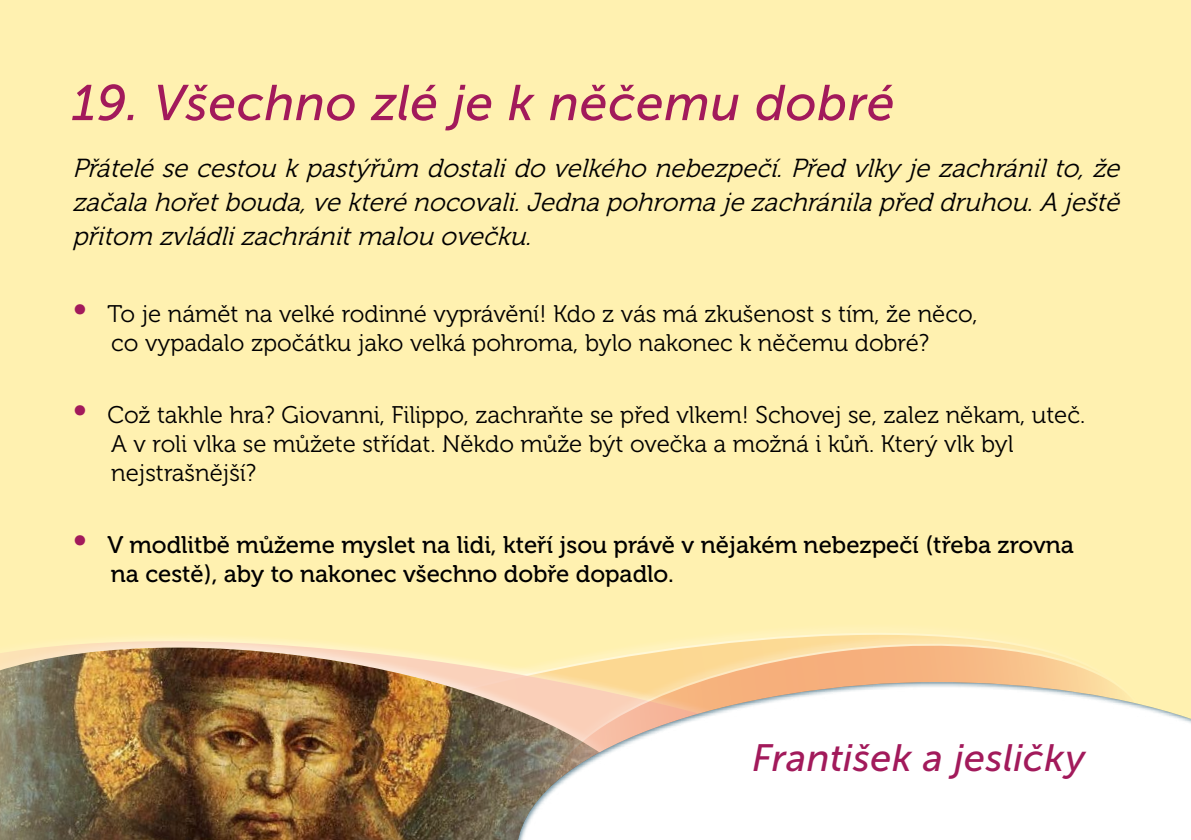
<style>
.page{position:relative;width:1191px;height:840px;background:#fff}
.page>*{position:absolute;margin:0;border:0;box-sizing:border-box;transform-origin:0 0}
.t1{font:italic 50px "Museo Sans 500";letter-spacing:.01em;color:#a21a5b}
.t2{font:italic 38px "Museo Sans 500";letter-spacing:.01em;color:#a21a5b}
.t3{font:italic 26px/34px "Museo 300";color:#000;text-align:justify}
.t4{font:24px/28.8px "Museo 300";color:#000;text-align:center}
.t5{font:24px/28.8px "Museo 500";color:#000}
.s1{font-size:36px;color:#a21a5b}
.s2{font-family:"Museo 300";font-size:36px;color:#a21a5b}
</style>
<div class="page">
<div style="left:0;top:0;width:1191px;height:839px;background:#fff1b0"></div>
<svg style="left:53px;top:637px;width:300px;height:10px;fill:#fff1be"></svg>
<img style="left:0;top:647px;width:524px;height:192px">
<svg style="left:544px;top:631px;width:542px;height:38px"></svg>
<div style="left:497px;top:669px;width:694px;height:170px;background:#3e6a7e;opacity:.75"></div>
<h1 class="t1" style="left:72px;top:75px;width:824px">19. Všechno zlé je k něčemu dobré</h1>
<p class="t3" style="left:72px;top:151px;width:1056px">Přátelésecestou kpastýřům dostalido velkého nebezpečí.Před vlkyj ezachránilto,že začalahořetbouda,vekterénocovali.Jednapohromajezachránilapřed druhou.A ještě přitom zvládlizachránitmalou ovečku.</p>
<p class="t4" style="left:72px;top:300px;width:907px"><span class="s1">•</span> To je námět na velké rodinné vyprávění! Kdo z vás má zkušenost s tím, že něco, co vypadalo zpočátku jako velká pohroma, bylo nakonec k něčemu dobré?</p>
<p class="t4" style="left:111px;top:401px;width:975px;text-align:left;text-indent:-39px"><span class="s1">•</span> Což takhle hra? Giovanni, Filippo, zachraňte se před vlkem! Schovej se, zalez někam, uteč.<br>A v roli vlka se můžete střídat. Někdo může být ovečka a možná i kůň. Který vlk byl nejstrašnější?</p>
<p class="t5" style="left:111px;top:530px;width:964px;text-indent:-39px"><span class="s2">•</span> V modlitbě můžeme myslet na lidi, kteří jsou právě v nějakém nebezpečí (třeba zrovna na cestě), aby to nakonec všechno dobře dopadlo.</p>
<h2 class="t2" style="left:752px;top:736px;width:334px">František a jesličky</h2>
</div>
